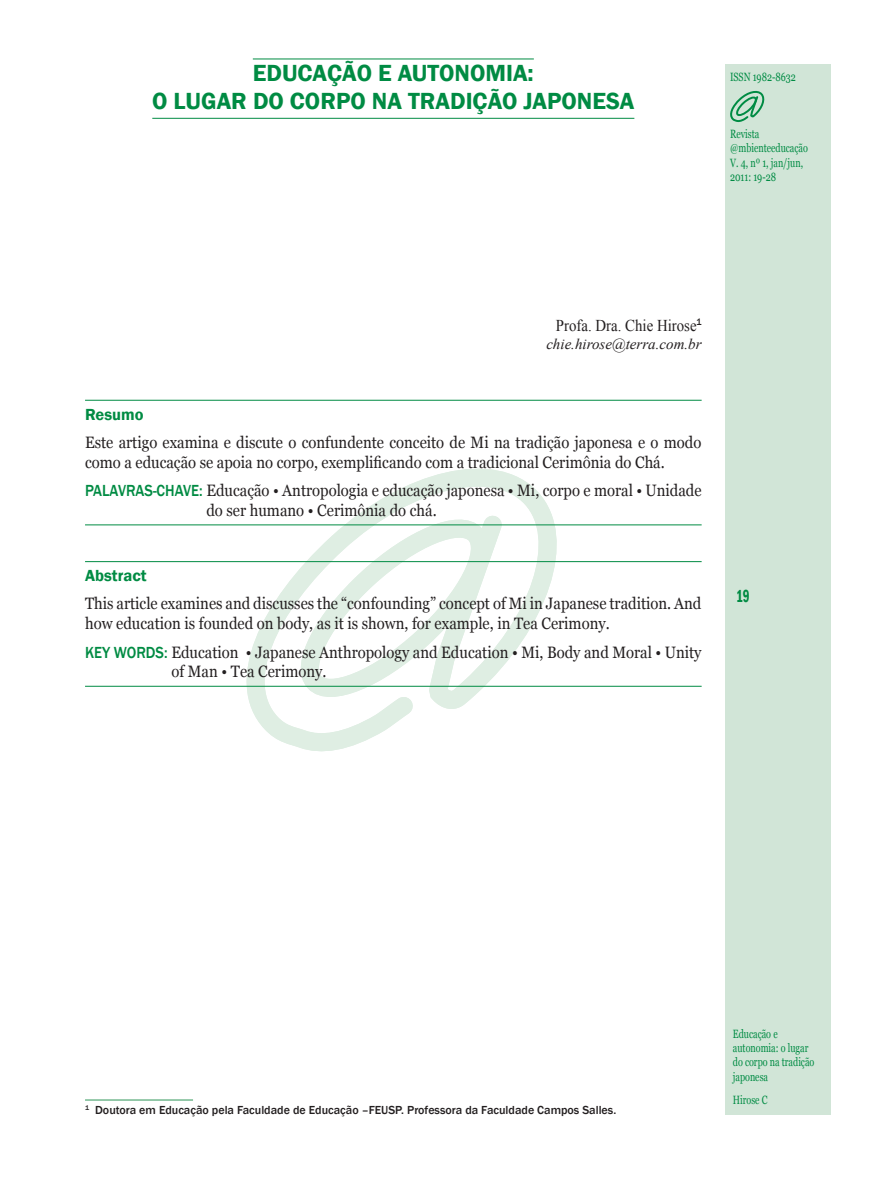
<style>
.page{position:relative;width:893px;height:1191px;background:#fff}
.page>*{position:absolute;margin:0;border:0;box-sizing:border-box;transform-origin:0 0}
.titulo_01{font:600 24px/28.8px "Franklin Gothic";color:#008b43;text-align:center}
.t1{font:600 condensed 18px "Franklin Gothic";color:#008b43;scale:.75 1}
.texto_capa_01{font:16.5px/19.8px "Georgia";color:#231f20;scale:.9 1}
.palavras_chave{font:16.5px/19.8px "Georgia";color:#231f20;scale:.9 1}
.ASSINATURA_01{font:16.5px "Times New Roman";color:#231f20;scale:.9 1}
.resumo_01{font:600 16.5px "Franklin Gothic";color:#008b43}
.e-mail{font:italic 15px "Times New Roman";color:#231f20}
.t2{font:12px/14.4px "Georgia";color:#008b43;scale:.75 1}
.rodapé_01{font:500 12px "Franklin Gothic";color:#231f20}
.s1{font-family:"Franklin Gothic";font-weight:500;color:#008b43}
</style>
<div class="page">
<div style="left:725px;top:64px;width:105px;height:1050px;background:#d1e5d7"></div>
<svg style="left:234px;top:468px;width:334px;height:284px"></svg>
<svg style="left:730px;top:91px;width:35px;height:31px"></svg>
<hr style="left:253px;top:59px;width:281px;height:1px;background:#008b43">
<hr style="left:152px;top:118px;width:482px;height:1px;background:#008b43">
<hr style="left:85px;top:400px;width:617px;height:1px;background:#008b43">
<hr style="left:85px;top:524px;width:617px;height:1px;background:#008b43">
<hr style="left:85px;top:561px;width:617px;height:1px;background:#008b43">
<hr style="left:85px;top:686px;width:617px;height:1px;background:#008b43">
<hr style="left:85px;top:1099px;width:108px;height:1px;background:#73b88f">
<p class="titulo_01" style="left:152px;top:58px;width:484px">EDUCAÇÃO E AUTONOMIA:<br>O LUGAR DO CORPO NA TRADIÇÃO JAPONESA</p>
<p class="t2" style="left:730px;top:69px;width:89px">ISSN 1982-8632</p>
<p class="t2" style="left:730px;top:126px;width:105px">Revista @mbienteeducação<br>V. 4, nº 1, jan/jun,<br>2011: 19-28</p>
<p class="ASSINATURA_01" style="left:556px;top:314px;width:163px">Profa. Dra. Chie Hirose<sup>1</sup></p>
<p class="e-mail" style="left:546px;top:333px;width:157px">chie.hirose@terra.com.br</p>
<p class="resumo_01" style="left:85px;top:404px;width:60px">Resumo</p>
<p class="texto_capa_01" style="left:85px;top:432px;width:686px">Este artigo examina e discute o confundente conceito de Mi na tradição japonesa e o modo como a educação se apoia no corpo, exemplificando com a tradicional Cerimônia do Chá.</p>
<p class="palavras_chave" style="left:206px;top:480px;width:552px;text-indent:-121px"><span class="s1">PALAVRAS-CHAVE:</span> Educação • Antropologia e educação japonesa • Mi, corpo e moral • Unidade do ser humano • Cerimônia do chá.</p>
<p class="resumo_01" style="left:85px;top:565px;width:63px">Abstract</p>
<p class="texto_capa_01" style="left:85px;top:594px;width:686px">This article examines and discusses the “confounding” concept of Mi in Japanese tradition. And how education is founded on body, as it is shown, for example, in Tea Cerimony.</p>
<p class="palavras_chave" style="left:171px;top:642px;width:591px;text-indent:-86px"><span class="s1">KEY WORDS:</span> Education • Japanese Anthropology and Education • Mi, Body and Moral • Unity of Man • Tea Cerimony.</p>
<p class="t1" style="left:736px;top:583px;width:20px">19</p>
<p class="rodapé_01" style="left:85px;top:1103px;width:533px"><sup>1</sup> Doutora em Educação pela Faculdade de Educação –FEUSP. Professora da Faculdade Campos Salles.</p>
<p class="t2" style="left:733px;top:1026px;width:110px">Educação e autonomia: o lugar do corpo na tradição japonesa</p>
<p class="t2" style="left:733px;top:1092px;width:48px">Hirose C</p>
</div>
